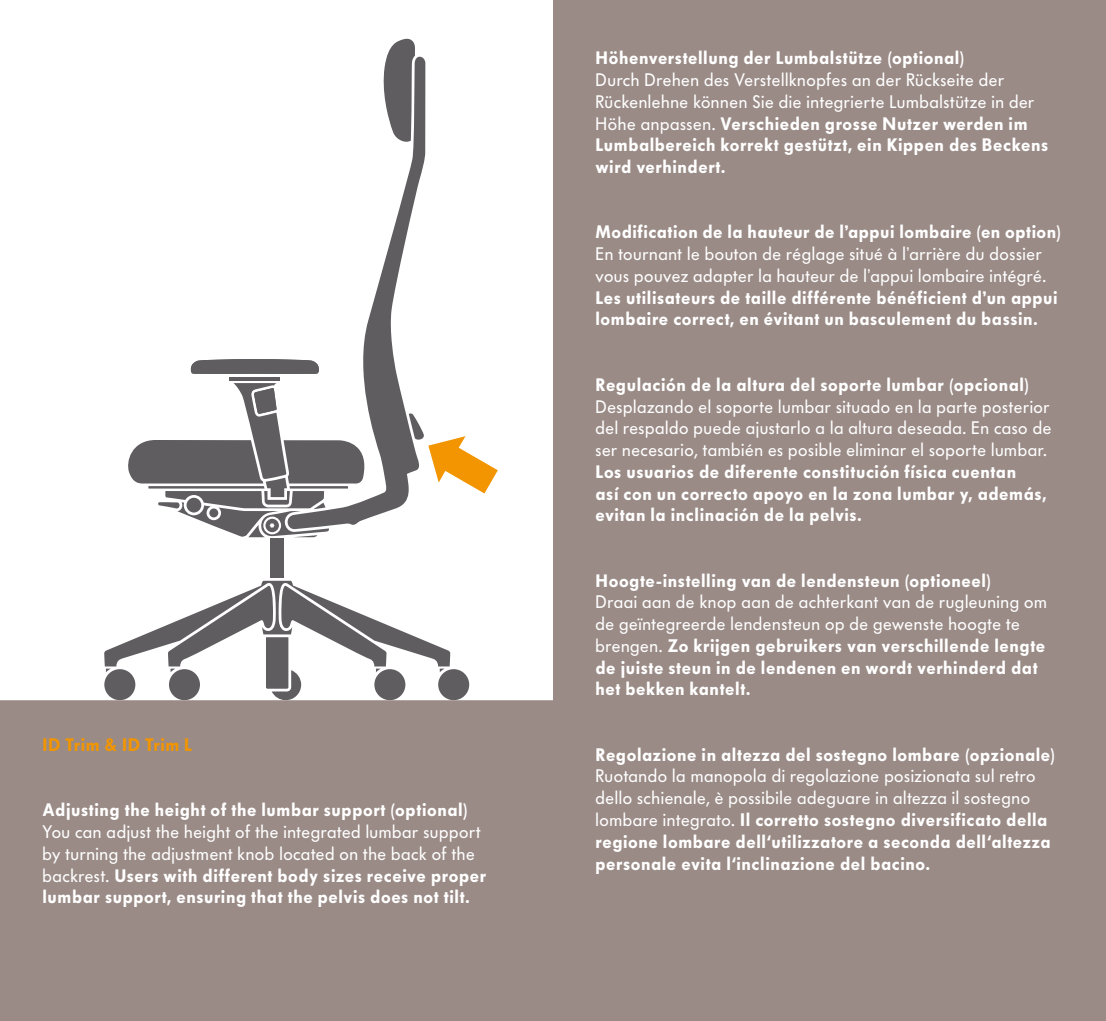
<style>
.page{position:relative;width:1106px;height:1021px;background:#fff}
.page>*{position:absolute;margin:0;border:0;box-sizing:border-box;transform-origin:0 0}
.lauftext_d{font:800 18px/21.6px "Futura BQ";letter-spacing:.035em;color:#fff}
.lauftext_d-2{font:18px/21.6px "Futura BQ";letter-spacing:.035em;color:#fff}
.lauftext_f_neg{font:18px/21.6px "Futura BQ";letter-spacing:.035em;color:#fff}
.lauftext_f_neg-2{font:800 18px/21.6px "Futura BQ";letter-spacing:.035em;color:#fff}
.titel{font:800 18px "Futura BQ";letter-spacing:.025em;color:#f29500}
.s1{font-weight:800}
.s2{font-weight:400}
</style>
<div class="page">
<div style="left:270px;top:538px;width:14px;height:40px;background:#5f5d60"></div>
<div style="left:438px;top:669px;width:31px;height:31px;background:#5f5d60;border-radius:50%"></div>
<svg style="left:104px;top:580px;width:346px;height:120px"></svg>
<svg style="left:363px;top:56px;width:62px;height:462px"></svg>
<svg style="left:381px;top:38px;width:34px;height:106px"></svg>
<svg style="left:191px;top:359px;width:128px;height:15px;background:#676568"></svg>
<svg style="left:229px;top:377px;width:50px;height:3px"></svg>
<svg style="left:128px;top:383px;width:242px;height:154px"></svg>
<div style="left:553px;top:0;width:553px;height:1020px;background:#9a8b86"></div>
<svg style="left:409px;top:413px;width:89px;height:80px"></svg>
<div style="left:0;top:700px;width:553px;height:320px;background:#9a8b86"></div>
<p class="titel" style="left:43px;top:734px;width:151px">ID Trim &amp; ID Trim L</p>
<p class="lauftext_d" style="left:43px;top:799px;width:426px">Adjusting the height of the lumbar support (optional)</p>
<p class="lauftext_d-2" style="left:43px;top:821px;width:445px">You can adjust the height of the integrated lumbar support by turning the adjustment knob located on the back of the backrest. <span class="s1">Users with different body sizes receive proper lumbar support, ensuring that the pelvis does not tilt.</span></p>
<p class="lauftext_d" style="left:595px;top:48px;width:370px">Höhenverstellung der Lumbalstütze (optional)</p>
<p class="lauftext_d-2" style="left:595px;top:69px;width:454px">Durch Drehen des Verstellknopfes an der Rückseite der Rückenlehne können Sie die integrierte Lumbalstütze in der Höhe anpassen. <span class="s1">Verschieden grosse Nutzer werden im Lumbalbereich korrekt gestützt, ein Kippen des Beckens wird verhindert.</span></p>
<p class="lauftext_d" style="left:595px;top:222px;width:467px">Modification de la hauteur de l’appui lombaire (en option)</p>
<p class="lauftext_f_neg" style="left:595px;top:243px;width:452px">En tournant le bouton de réglage situé à l’arrière du dossier vous pouvez adapter la hauteur de l’appui lombaire intégré.</p>
<p class="lauftext_f_neg-2" style="left:595px;top:287px;width:464px">Les utilisateurs de taille différente bénéficient d’un appui lombaire correct, en évitant un basculement du bassin.</p>
<p class="lauftext_d" style="left:595px;top:374px;width:435px">Regulación de la altura del soporte lumbar (opcional)</p>
<p class="lauftext_d-2" style="left:595px;top:395px;width:457px;text-align:justify">Desplazando el soporte lumbar situado en la parte posterior del respaldo puede ajustarlo a la altura deseada. En caso de ser necesario, también es posible eliminar el soporte lumbar.</p>
<p class="lauftext_d" style="left:595px;top:461px;width:452px">Los usuarios de diferente constitución física cuentan<br>así con un correcto apoyo en la zona lumbar y, además, evitan la inclinación de la pelvis.</p>
<p class="lauftext_d" style="left:595px;top:570px;width:397px">Hoogte-instelling van de lendensteun (optioneel)</p>
<p class="lauftext_d" style="left:595px;top:591px;width:453px"><span class="s2">Draai aan de knop aan de achterkant van de rugleuning om de geïntegreerde lendensteun op de gewenste hoogte te brengen.</span> Zo krijgen gebruikers van verschillende lengte de juiste steun in de lendenen en wordt verhinderd dat het bekken kantelt.</p>
<p class="lauftext_d" style="left:595px;top:744px;width:461px">Regolazione in altezza del sostegno lombare (opzionale)</p>
<p class="lauftext_d" style="left:595px;top:765px;width:456px"><span class="s2">Ruotando la manopola di regolazione posizionata sul retro dello schienale, è possibile adeguare in altezza il sostegno lombare integrato.</span> Il corretto sostegno diversificato della regione lombare dell‘utilizzatore a seconda dell‘altezza personale evita l‘inclinazione del bacino.</p>
</div>
